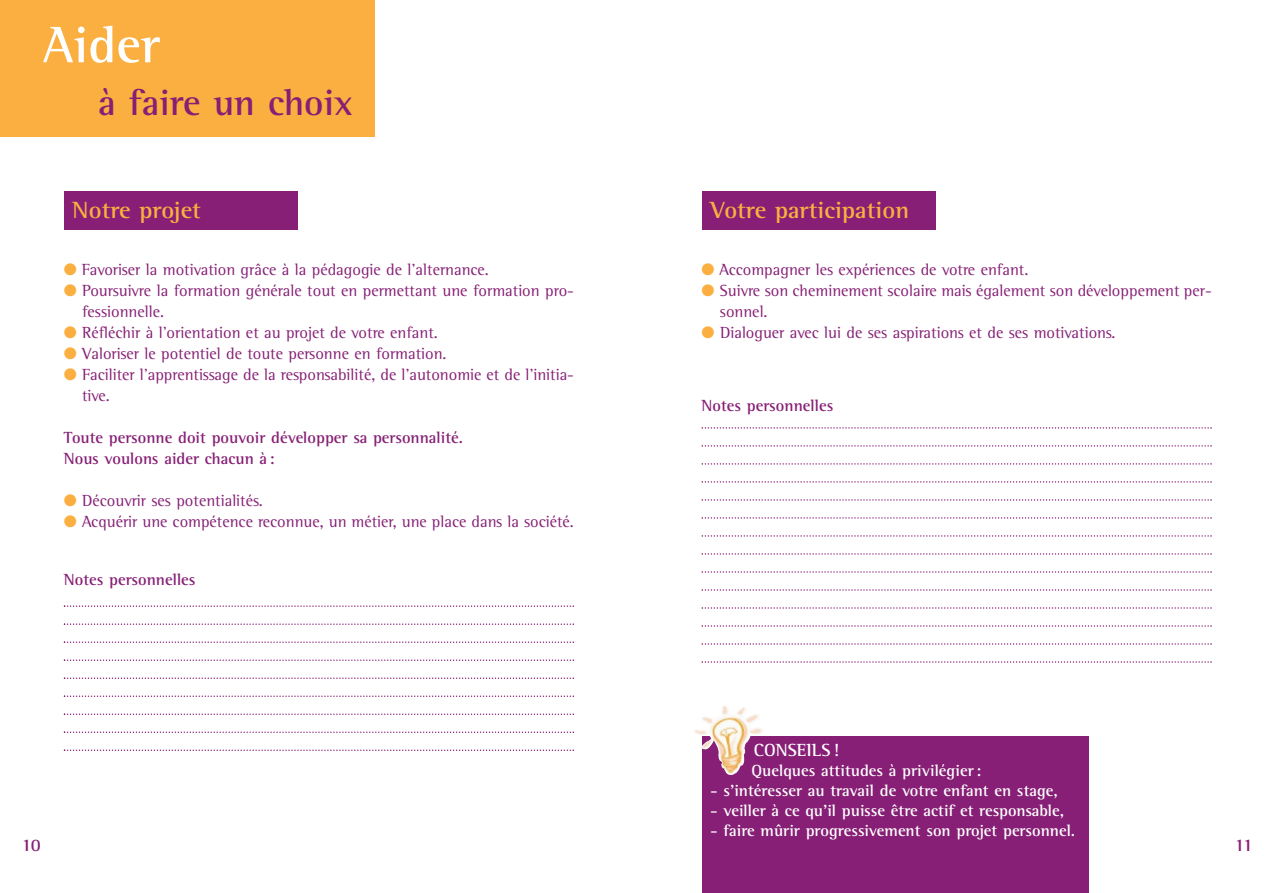
<style>
.page{position:relative;width:1275px;height:893px;background:#fff}
.page>*{position:absolute;margin:0;border:0;box-sizing:border-box;transform-origin:0 0}
.t1{font:700 52.5px "Rotis Semi Serif";color:#fff}
.t2{font:700 37.5px "Rotis Semi Serif";color:#861f75}
.t3{font:700 24px "Rotis Semi Serif";color:#fbaf40}
.t4{font:700 18px "Rotis Semi Serif";color:#fff}
.t5{font:700 18px "Rotis Semi Serif";color:#861f75}
.t6{font:16.5px/21px "Rotis Semi Serif";color:#861f75}
.t7{font:700 16.5px "Rotis Semi Serif";color:#fff}
.t8{font:700 16.5px/21px "Rotis Semi Serif";color:#861f75}
.s1{color:#fbaf40}
</style>
<div class="page">
<div style="left:0;top:0;width:374px;height:136px;background:#fbaf40"></div>
<svg style="left:64px;top:605px;width:510px;height:2px"></svg>
<svg style="left:64px;top:623px;width:510px;height:2px"></svg>
<svg style="left:64px;top:641px;width:510px;height:2px"></svg>
<svg style="left:64px;top:659px;width:510px;height:2px"></svg>
<svg style="left:64px;top:677px;width:510px;height:2px"></svg>
<svg style="left:64px;top:695px;width:510px;height:2px"></svg>
<svg style="left:64px;top:713px;width:510px;height:2px"></svg>
<svg style="left:64px;top:731px;width:510px;height:2px"></svg>
<svg style="left:64px;top:749px;width:510px;height:2px"></svg>
<div style="left:64px;top:191px;width:234px;height:39px;background:#861f75"></div>
<svg style="left:702px;top:427px;width:510px;height:1px"></svg>
<svg style="left:702px;top:445px;width:510px;height:1px"></svg>
<svg style="left:702px;top:463px;width:510px;height:1px"></svg>
<svg style="left:702px;top:481px;width:510px;height:1px"></svg>
<svg style="left:702px;top:499px;width:510px;height:1px"></svg>
<svg style="left:702px;top:517px;width:510px;height:1px"></svg>
<svg style="left:702px;top:535px;width:510px;height:1px"></svg>
<svg style="left:702px;top:553px;width:510px;height:1px"></svg>
<svg style="left:702px;top:571px;width:510px;height:1px"></svg>
<svg style="left:702px;top:589px;width:510px;height:1px"></svg>
<svg style="left:702px;top:607px;width:510px;height:1px"></svg>
<svg style="left:702px;top:625px;width:510px;height:1px"></svg>
<svg style="left:702px;top:643px;width:510px;height:1px"></svg>
<svg style="left:702px;top:661px;width:510px;height:1px"></svg>
<div style="left:702px;top:191px;width:233px;height:39px;background:#861f75"></div>
<div style="left:702px;top:736px;width:387px;height:156px;background:#861f75"></div>
<img style="left:694px;top:706px;width:68px;height:69px">
<h1 class="t1" style="left:43px;top:26px;width:119px">Aider</h1>
<h2 class="t2" style="left:99px;top:89px;width:256px">à faire un choix</h2>
<h3 class="t3" style="left:72px;top:201px;width:130px">Notre projet</h3>
<p class="t6" style="left:64px;top:261px;width:427px"><span class="s1">●</span> Favoriser la motivation grâce à la pédagogie de l’alternance.</p>
<p class="t6" style="left:82px;top:282px;width:493px;text-indent:-18px"><span class="s1">●</span> Poursuivre la formation générale tout en permettant une formation pro&shy;fessionnelle.</p>
<p class="t6" style="left:64px;top:324px;width:376px"><span class="s1">●</span> Réfléchir à l’orientation et au projet de votre enfant.</p>
<p class="t6" style="left:64px;top:345px;width:384px"><span class="s1">●</span> Valoriser le potentiel de toute personne en formation.</p>
<p class="t6" style="left:82px;top:366px;width:493px;text-indent:-18px"><span class="s1">●</span> Faciliter l’apprentissage de la responsabilité, de l’autonomie et de l’initia&shy;tive.</p>
<p class="t8" style="left:64px;top:429px;width:401px">Toute personne doit pouvoir développer sa personnalité.<br>Nous voulons aider chacun à:</p>
<p class="t6" style="left:64px;top:492px;width:201px"><span class="s1">●</span> Découvrir ses potentialités.</p>
<p class="t6" style="left:64px;top:513px;width:512px"><span class="s1">●</span> Acquérir une compétence reconnue, un métier, une place dans la société.</p>
<p class="t8" style="left:64px;top:570px;width:133px">Notes personnelles</p>
<h3 class="t3" style="left:710px;top:201px;width:201px">Votre participation</h3>
<p class="t6" style="left:702px;top:261px;width:328px"><span class="s1">●</span> Accompagner les expériences de votre enfant.</p>
<p class="t6" style="left:720px;top:282px;width:493px;text-indent:-18px"><span class="s1">●</span> Suivre son cheminement scolaire mais également son développement per&shy;sonnel.</p>
<p class="t6" style="left:702px;top:324px;width:416px"><span class="s1">●</span> Dialoguer avec lui de ses aspirations et de ses motivations.</p>
<p class="t8" style="left:702px;top:396px;width:133px">Notes personnelles</p>
<p class="t4" style="left:754px;top:743px;width:87px">CONSEILS!</p>
<p class="t7" style="left:752px;top:764px;width:231px">Quelques attitudes à privilégier:</p>
<p class="t7" style="left:710px;top:784px;width:349px">- s’intéresser au travail de votre enfant en stage,</p>
<p class="t7" style="left:710px;top:804px;width:356px">- veiller à ce qu’il puisse être actif et responsable,</p>
<p class="t7" style="left:710px;top:824px;width:367px">- faire mûrir progressivement son projet personnel.</p>
<p class="t5" style="left:21px;top:838px;width:21px">10</p>
<p class="t5" style="left:1235px;top:838px;width:20px">11</p>
</div>
